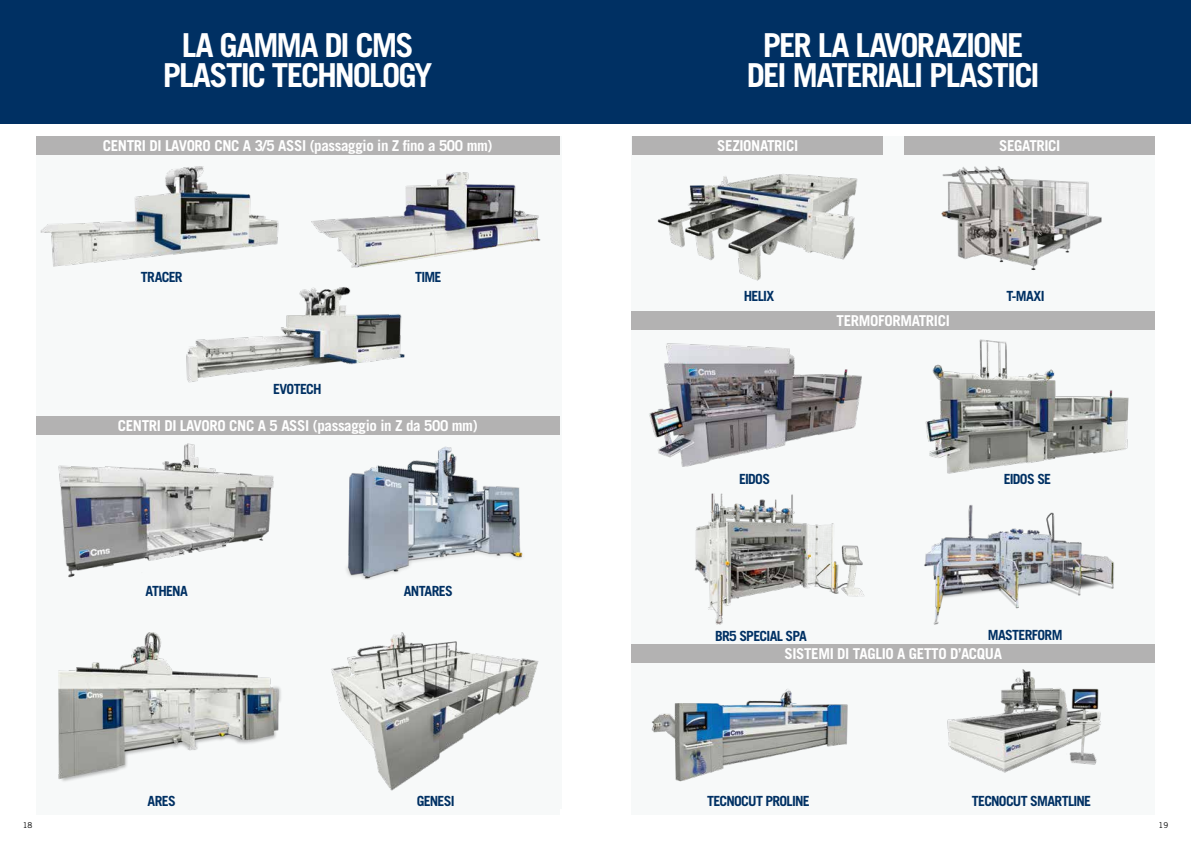
<style>
.page{position:relative;width:1191px;height:842px;background:#fff}
.page>*{position:absolute;margin:0;border:0;box-sizing:border-box;transform-origin:0 0}
.t1{font:700 33px/30.6px "Trade Gothic LT Std";letter-spacing:-.055em;color:#fff;text-align:center}
.t2{font:700 15px "Trade Gothic LT Std";letter-spacing:-.025em;color:#fff}
.t3{font:700 14px "Trade Gothic LT Std";letter-spacing:-.05em;color:#003063}
.t4{font:8px "Trade Gothic LT Std";color:#000}
</style>
<div class="page">
<div style="left:631px;top:136px;width:524px;height:678px;background:#f7f9f9"></div>
<div style="left:0;top:0;width:1191px;height:123px;background:#003063"></div>
<div style="left:904px;top:136px;width:251px;height:18px;background:#b3b2b2"></div>
<img style="left:928px;top:154px;width:192px;height:116px">
<div style="left:631px;top:311px;width:524px;height:19px;background:#b3b2b2"></div>
<div style="left:632px;top:136px;width:251px;height:18px;background:#b3b2b2"></div>
<img style="left:657px;top:174px;width:201px;height:107px">
<img style="left:651px;top:689px;width:197px;height:93px">
<div style="left:631px;top:644px;width:524px;height:19px;background:#b3b2b2"></div>
<div style="left:36px;top:136px;width:523px;height:678px;background:#f7f9f9"></div>
<div style="left:36px;top:136px;width:523px;height:18px;background:#b3b2b2"></div>
<img style="left:40px;top:166px;width:239px;height:101px">
<img style="left:186px;top:287px;width:219px;height:96px">
<div style="left:36px;top:417px;width:523px;height:18px;background:#b3b2b2"></div>
<img style="left:58px;top:443px;width:216px;height:135px">
<img style="left:346px;top:446px;width:177px;height:134px">
<img style="left:311px;top:172px;width:230px;height:96px">
<img style="left:331px;top:632px;width:208px;height:159px">
<img style="left:947px;top:669px;width:154px;height:104px">
<img style="left:58px;top:632px;width:223px;height:149px">
<img style="left:925px;top:340px;width:204px;height:134px">
<img style="left:924px;top:505px;width:190px;height:120px">
<img style="left:649px;top:343px;width:213px;height:124px">
<img style="left:695px;top:493px;width:170px;height:132px">
<h1 class="t1" style="left:163px;top:29px;width:271px">LA GAMMA DI CMS<br>PLASTIC TECHNOLOGY</h1>
<h1 class="t1" style="left:747px;top:29px;width:294px">PER LA LAVORAZIONE<br>DEI MATERIALI PLASTICI</h1>
<p class="t2" style="left:103px;top:136px;width:391px">CENTRI DI LAVORO CNC A 3/5 ASSI (passaggio in Z fino a 500 mm)</p>
<p class="t3" style="left:141px;top:268px;width:43px">TRACER</p>
<p class="t3" style="left:415px;top:268px;width:28px">TIME</p>
<p class="t3" style="left:273px;top:380px;width:50px">EVOTECH</p>
<p class="t2" style="left:118px;top:417px;width:361px">CENTRI DI LAVORO CNC A 5 ASSI (passaggio in Z da 500 mm)</p>
<p class="t3" style="left:145px;top:582px;width:44px">ATHENA</p>
<p class="t3" style="left:148px;top:793px;width:30px">ARES</p>
<p class="t3" style="left:404px;top:582px;width:51px">ANTARES</p>
<p class="t3" style="left:417px;top:793px;width:39px">GENESI</p>
<p class="t2" style="left:717px;top:136px;width:82px">SEZIONATRICI</p>
<p class="t2" style="left:999px;top:136px;width:63px">SEGATRICI</p>
<p class="t3" style="left:744px;top:288px;width:32px">HELIX</p>
<p class="t2" style="left:836px;top:311px;width:115px">TERMOFORMATRICI</p>
<p class="t3" style="left:1006px;top:288px;width:40px">T-MAXI</p>
<p class="t3" style="left:739px;top:471px;width:33px">EIDOS</p>
<p class="t3" style="left:1003px;top:471px;width:49px">EIDOS SE</p>
<p class="t3" style="left:715px;top:627px;width:93px">BR5 SPECIAL SPA</p>
<p class="t3" style="left:987px;top:627px;width:76px">MASTERFORM</p>
<p class="t2" style="left:784px;top:644px;width:219px">SISTEMI DI TAGLIO A GETTO D’ACQUA</p>
<p class="t3" style="left:707px;top:793px;width:104px">TECNOCUT PROLINE</p>
<p class="t3" style="left:971px;top:793px;width:121px">TECNOCUT SMARTLINE</p>
<p class="t4" style="left:23px;top:820px;width:11px">18</p>
<p class="t4" style="left:1158px;top:820px;width:11px">19</p>
</div>
